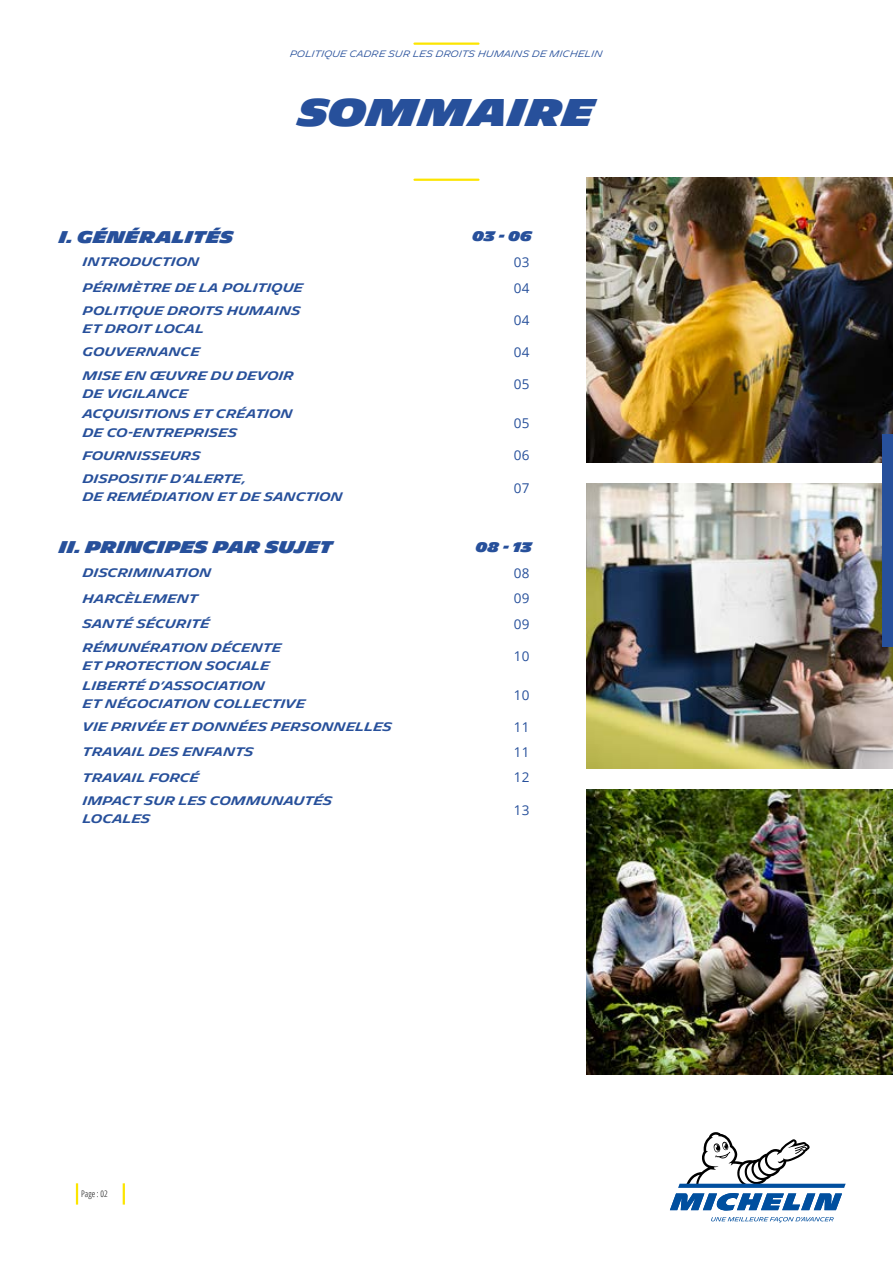
<style>
.page{position:relative;width:893px;height:1263px;background:#fff}
.page>*{position:absolute;margin:0;border:0;box-sizing:border-box;transform-origin:0 0}
.t1{font:900 37.5px "Michelin Unit Titling";color:#27509b}
.t2{font:900 16.5px "Michelin Unit Titling";color:#27509b}
.Texte_courant_tablea{font:13.5px "Open Sans";color:#27509b}
.Texte_courant_tablea-2{font:900 13.5px "Michelin Unit Titling";color:#27509b}
.t3{font:600 12px/18px "Michelin Unit Titling";color:#27509b}
.t4{font:300 9px "Michelin Unit Titling";color:#27509b}
.t5{font:300 condensed 9px "Open Sans";color:#000}
</style>
<div class="page">
<svg style="left:670px;top:1132px;width:176px;height:79px"></svg>
<svg style="left:711px;top:1217px;width:123px;height:5px"></svg>
<hr style="left:414px;top:43px;width:64px;height:2px;background:#fce500">
<img style="left:587px;top:178px;width:306px;height:285px">
<img style="left:587px;top:790px;width:306px;height:285px">
<hr style="left:414px;top:179px;width:64px;height:2px;background:#fce500">
<img style="left:587px;top:484px;width:306px;height:285px">
<div style="left:882px;top:434px;width:11px;height:212px;background:#27509b"></div>
<hr style="left:76px;top:1183px;width:2px;height:21px;background:#fce500">
<hr style="left:123px;top:1183px;width:2px;height:21px;background:#fce500">
<p class="t4" style="left:290px;top:48px;width:314px">POLITIQUE CADRE SUR LES DROITS HUMAINS DE MICHELIN</p>
<p class="t1" style="left:298px;top:91px;width:298px">SOMMAIRE</p>
<p class="t2" style="left:59px;top:227px;width:176px">I. GÉNÉRALITÉS</p>
<p class="Texte_courant_tablea-2" style="left:472px;top:229px;width:61px">03 - 06</p>
<p class="t3" style="left:83px;top:253px;width:118px">INTRODUCTION</p>
<p class="Texte_courant_tablea" style="left:514px;top:253px;width:17px">03</p>
<p class="t3" style="left:83px;top:279px;width:222px">PÉRIMÈTRE DE LA POLITIQUE</p>
<p class="Texte_courant_tablea" style="left:514px;top:278px;width:17px">04</p>
<p class="t3" style="left:83px;top:302px;width:219px">POLITIQUE DROITS HUMAINS<br>ET DROIT LOCAL</p>
<p class="Texte_courant_tablea" style="left:514px;top:311px;width:17px">04</p>
<p class="t3" style="left:83px;top:343px;width:119px">GOUVERNANCE</p>
<p class="Texte_courant_tablea" style="left:514px;top:343px;width:17px">04</p>
<p class="t3" style="left:83px;top:366px;width:213px">MISE EN ŒUVRE DU DEVOIR<br>DE VIGILANCE</p>
<p class="Texte_courant_tablea" style="left:514px;top:375px;width:17px">05</p>
<p class="t3" style="left:83px;top:405px;width:211px">ACQUISITIONS ET CRÉATION<br>DE CO-ENTREPRISES</p>
<p class="Texte_courant_tablea" style="left:514px;top:414px;width:17px">05</p>
<p class="t3" style="left:83px;top:447px;width:119px">FOURNISSEURS</p>
<p class="Texte_courant_tablea" style="left:514px;top:446px;width:17px">06</p>
<p class="t3" style="left:83px;top:470px;width:262px">DISPOSITIF D’ALERTE,<br>DE REMÉDIATION ET DE SANCTION</p>
<p class="Texte_courant_tablea" style="left:514px;top:478px;width:17px">07</p>
<p class="t2" style="left:59px;top:538px;width:275px">II. PRINCIPES PAR SUJET</p>
<p class="Texte_courant_tablea-2" style="left:476px;top:540px;width:58px">08 - 13</p>
<p class="t3" style="left:83px;top:564px;width:130px">DISCRIMINATION</p>
<p class="Texte_courant_tablea" style="left:514px;top:564px;width:17px">08</p>
<p class="t3" style="left:83px;top:590px;width:117px">HARCÈLEMENT</p>
<p class="Texte_courant_tablea" style="left:514px;top:589px;width:17px">09</p>
<p class="t3" style="left:83px;top:615px;width:129px">SANTÉ SÉCURITÉ</p>
<p class="Texte_courant_tablea" style="left:514px;top:615px;width:17px">09</p>
<p class="t3" style="left:83px;top:638px;width:200px">RÉMUNÉRATION DÉCENTE<br>ET PROTECTION SOCIALE</p>
<p class="Texte_courant_tablea" style="left:514px;top:647px;width:17px">10</p>
<p class="t3" style="left:83px;top:677px;width:224px">LIBERTÉ D’ASSOCIATION<br>ET NÉGOCIATION COLLECTIVE</p>
<p class="Texte_courant_tablea" style="left:514px;top:686px;width:17px">10</p>
<p class="t3" style="left:83px;top:718px;width:311px">VIE PRIVÉE ET DONNÉES PERSONNELLES</p>
<p class="Texte_courant_tablea" style="left:514px;top:718px;width:17px">11</p>
<p class="t3" style="left:83px;top:743px;width:172px">TRAVAIL DES ENFANTS</p>
<p class="Texte_courant_tablea" style="left:514px;top:743px;width:17px">11</p>
<p class="t3" style="left:83px;top:768px;width:118px">TRAVAIL FORCÉ</p>
<p class="Texte_courant_tablea" style="left:514px;top:768px;width:17px">12</p>
<p class="t3" style="left:83px;top:792px;width:251px">IMPACT SUR LES COMMUNAUTÉS<br>LOCALES</p>
<p class="Texte_courant_tablea" style="left:514px;top:800px;width:17px">13</p>
<p class="t5" style="left:81px;top:1188px;width:28px">Page : 02</p>
</div>
